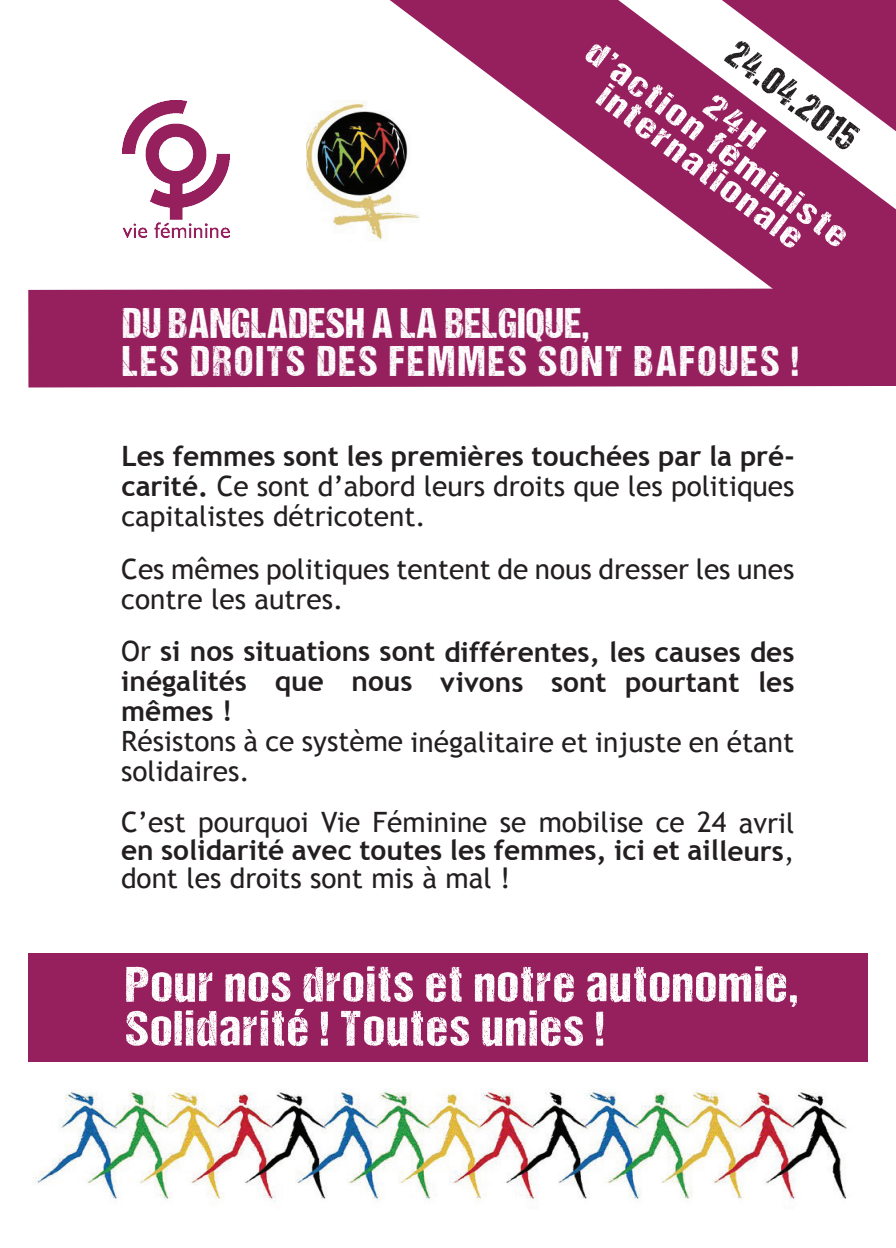
<style>
.page{position:relative;width:896px;height:1248px;background:#fff}
.page>*{position:absolute;margin:0;border:0;box-sizing:border-box;transform-origin:0 0}
.t1{font:50px/44px "DCC Ash";letter-spacing:.04em;color:#fff;scale:1.07 1}
.t2{font:43px/38px "DCC Ash";letter-spacing:.07em;color:#fff}
.t3{font:40px "DCC Ash";color:#231f20}
.t4{font:34.6px/28.4px "DCC Ash";color:#fff;text-align:center;scale:1.33 1}
.t5{font:28px/30px "Trebuchet MS";color:#231f20;text-align:justify}
.t6{font:700 28px/29.8px "Trebuchet MS";color:#231f20;text-align:justify}
.s1{font-weight:700}
.s2{font-weight:400}
</style>
<div class="page">
<img style="left:122px;top:100px;width:108px;height:138px">
<img style="left:306px;top:101px;width:57px;height:128px">
<div style="left:28px;top:289px;width:335px;height:98px;background:#961f5e"></div>
<svg style="left:363px;top:0;width:533px;height:387px"></svg>
<svg style="left:618px;top:0;width:278px;height:209px;fill:#961f5e"></svg>
<div style="left:28px;top:952px;width:839px;height:109px;background:#961f5e"></div>
<img style="left:35px;top:1088px;width:812px;height:114px">
<h3 class="t3" style="left:744px;top:32px;width:154px;rotate:37deg">24.04.2015</h3>
<p class="t4" style="left:616px;top:14px;width:240px;rotate:37deg">24H<br>d’action féministe internationale</p>
<h2 class="t2" style="left:122px;top:303px;width:677px">DU BANGLADESH A LA BELGIQUE,<br>LES DROITS DES FEMMES SONT BAFOUES !</h2>
<p class="t5" style="left:121px;top:441px;width:675px"><span class="s1">Les femmes sont les premières touchées par la pré&shy;carité.</span> Ce sont d’abord leurs droits que les politiques capitalistes détricotent.</p>
<p class="t5" style="left:121px;top:554px;width:675px">Ces mêmes politiques tentent de nous dresser les unes contre les autres.</p>
<p class="t6" style="left:121px;top:636px;width:675px"><span class="s2">Or</span> si nos situations sont différentes, les causes des inégalités que nous vivons sont pourtant les mêmes !</p>
<p class="t5" style="left:121px;top:727px;width:675px">Résistons à ce système inégalitaire et injuste en étant solidaires.</p>
<p class="t5" style="left:121px;top:808px;width:675px;line-height:28px">C’est pourquoi Vie Féminine se mobilise ce 24 avril <span class="s1">en solidarité avec toutes les femmes, ici et ailleurs</span>, dont les droits sont mis à mal !</p>
<h1 class="t1" style="left:125px;top:961px;width:629px">Pour nos droits et notre autonomie,<br>Solidarité ! Toutes unies !</h1>
</div>
